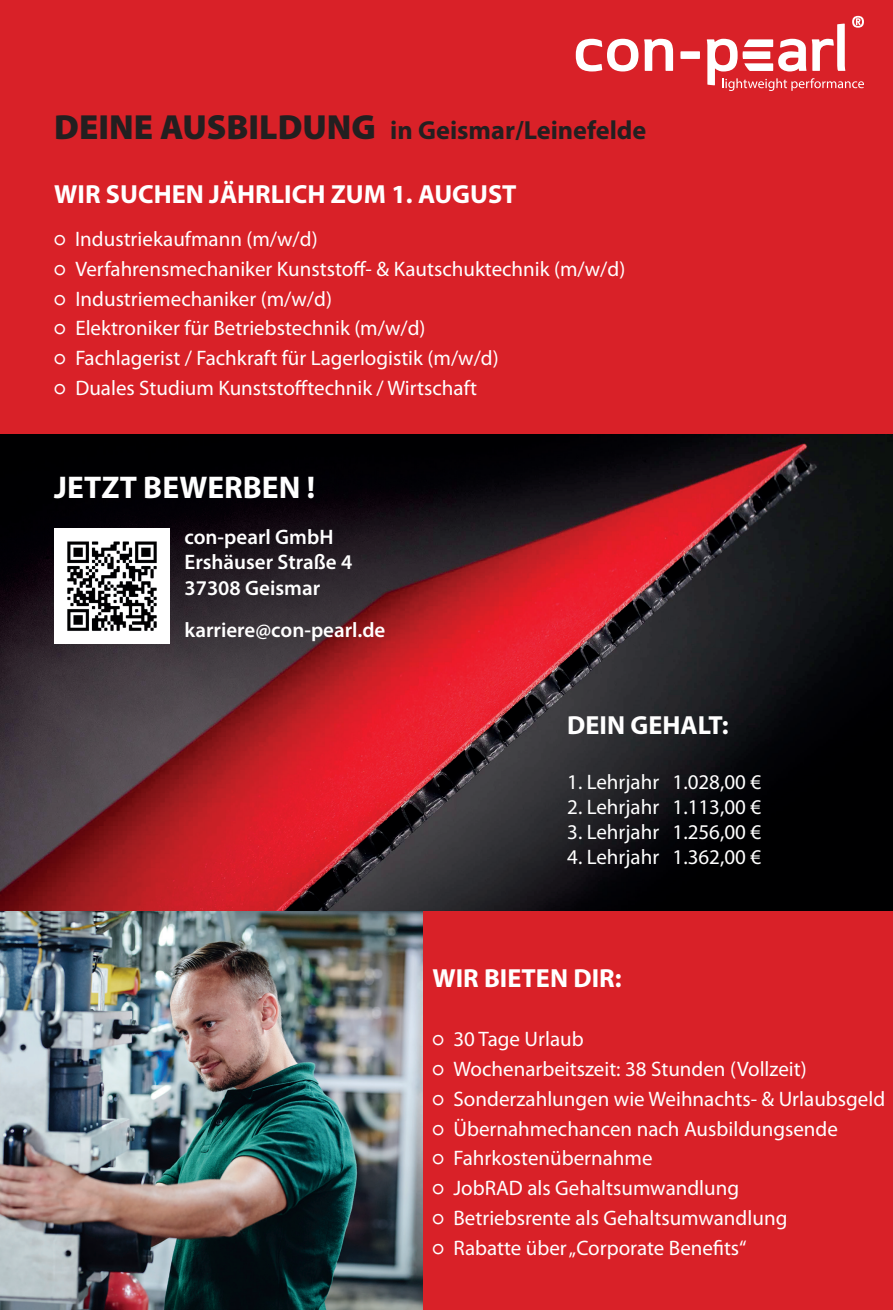
<style>
.page{position:relative;width:893px;height:1310px;background:#fff}
.page>*{position:absolute;margin:0;border:0;box-sizing:border-box;transform-origin:0 0}
.t1{font:700 31.5px "Myriad Pro";color:#fff}
.t2{font:700 26.25px "Myriad Pro";color:#fff}
.t3{font:700 26.25px "Myriad Pro";color:#231f20}
.t4{font:21px "Myriad Pro";color:#fff}
.t5{font:600 21px/25.2px "Myriad Pro";color:#fff}
.s1{font-weight:900;font-size:35px}
.s2{font-family:"Calibri"}
</style>
<div class="page">
<img style="left:0;top:433px;width:893px;height:478px">
<div style="left:0;top:0;width:893px;height:433px;background:#d92128"></div>
<img style="left:54px;top:528px;width:116px;height:116px">
<div style="left:423px;top:911px;width:470px;height:399px;background:#d92128"></div>
<div style="left:680px;top:51px;width:20px;height:8px;background:#fff"></div>
<svg style="left:576px;top:39px;width:62px;height:32px"></svg>
<svg style="left:644px;top:39px;width:29px;height:32px"></svg>
<svg style="left:707px;top:16px;width:157px;height:75px"></svg>
<img style="left:0;top:911px;width:423px;height:399px">
<p class="t3" style="left:54px;top:113px;width:594px"><span class="s1">DEINE AUSBILDUNG</span> in Geismar/Leinefelde</p>
<p class="t2" style="left:54px;top:177px;width:464px">WIR SUCHEN JÄHRLICH ZUM 1. AUGUST</p>
<p class="t4" style="left:54px;top:228px;width:265px"><span class="s2">○</span> Industriekaufmann (m/w/d)</p>
<p class="t4" style="left:54px;top:257px;width:572px"><span class="s2">○</span> Verfahrensmechaniker Kunststoff- &amp; Kautschuktechnik (m/w/d)</p>
<p class="t4" style="left:54px;top:287px;width:279px"><span class="s2">○</span> Industriemechaniker (m/w/d)</p>
<p class="t4" style="left:54px;top:317px;width:373px"><span class="s2">○</span> Elektroniker für Betriebstechnik (m/w/d)</p>
<p class="t4" style="left:54px;top:347px;width:446px"><span class="s2">○</span> Fachlagerist / Fachkraft für Lagerlogistik (m/w/d)</p>
<p class="t4" style="left:54px;top:376px;width:424px"><span class="s2">○</span> Duales Studium Kunststofftechnik / Wirtschaft</p>
<h1 class="t1" style="left:54px;top:466px;width:262px">JETZT BEWERBEN !</h1>
<p class="t5" style="left:185px;top:524px;width:169px">con-pearl GmbH<br>Ershäuser Straße 4<br>37308 Geismar</p>
<p class="t5" style="left:185px;top:616px;width:202px">karriere@con-pearl.de</p>
<p class="t2" style="left:567px;top:708px;width:163px">DEIN GEHALT:</p>
<p class="t4" style="left:567px;top:770px;width:195px">1. Lehrjahr 1.028,00 €</p>
<p class="t4" style="left:567px;top:795px;width:195px">2. Lehrjahr 1.113,00 €</p>
<p class="t4" style="left:567px;top:820px;width:195px">3. Lehrjahr 1.256,00 €</p>
<p class="t4" style="left:567px;top:845px;width:195px">4. Lehrjahr 1.362,00 €</p>
<p class="t2" style="left:432px;top:961px;width:191px">WIR BIETEN DIR:</p>
<p class="t4" style="left:432px;top:1028px;width:153px"><span class="s2">○</span> 30 Tage Urlaub</p>
<p class="t4" style="left:432px;top:1057px;width:376px"><span class="s2">○</span> Wochenarbeitszeit: 38 Stunden (Vollzeit)</p>
<p class="t4" style="left:432px;top:1087px;width:454px"><span class="s2">○</span> Sonderzahlungen wie Weihnachts- &amp; Urlaubsgeld</p>
<p class="t4" style="left:432px;top:1117px;width:407px"><span class="s2">○</span> Übernahmechancen nach Ausbildungsende</p>
<p class="t4" style="left:432px;top:1147px;width:222px"><span class="s2">○</span> Fahrkostenübernahme</p>
<p class="t4" style="left:432px;top:1176px;width:308px"><span class="s2">○</span> JobRAD als Gehaltsumwandlung</p>
<p class="t4" style="left:432px;top:1206px;width:356px"><span class="s2">○</span> Betriebsrente als Gehaltsumwandlung</p>
<p class="t4" style="left:432px;top:1236px;width:316px"><span class="s2">○</span> Rabatte über „Corporate Benefits“</p>
</div>
